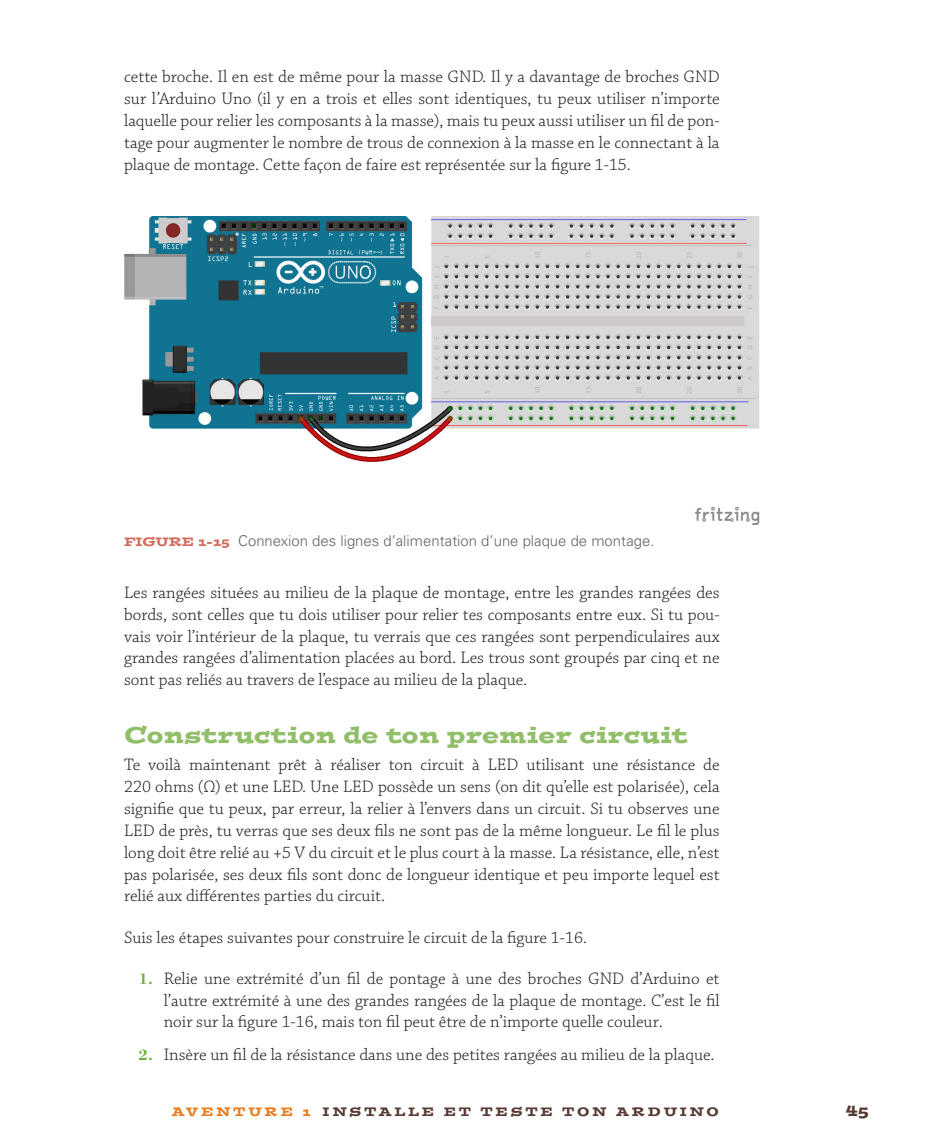
<style>
.page{position:relative;width:943px;height:1141px;background:#fff}
.page>*{position:absolute;margin:0;border:0;box-sizing:border-box;transform-origin:0 0}
.Heading_2{font:22.75px "Postino Std";letter-spacing:.02em;color:#91be68}
.TexteCourant{font:300 17.5px/21.9px "Chaparral Pro";color:#231f20;text-align:justify}
.t1{font:15.75px "Postino Std";color:#573933}
.FigureLegende{font:300 14.88px "Univers LT Std";color:#636366}
.t2{font:12.25px "Postino Std";color:#573933}
.t3{font:12.25px "Postino Std";color:#ea7c1d}
.s1{font-family:"Postino Std";font-weight:400;font-size:12.25px;color:#d36c5e}
.s2{font-family:"Bodoni Std";font-weight:700;font-size:15.75px;color:#6eaf40}
.s3{color:#ea7c1d}
</style>
<div class="page">
<img style="left:124px;top:216px;width:635px;height:309px">
<p class="TexteCourant" style="left:124px;top:67px;width:597px">cette broche. Il en est de même pour la masse GND. Il y a davantage de broches GND sur l’Arduino Uno (il y en a trois et elles sont identiques, tu peux utiliser n’importe laquelle pour relier les composants à la masse), mais tu peux aussi utiliser un fil de pon&shy;tage pour augmenter le nombre de trous de connexion à la masse en le connectant à la plaque de montage. Cette façon de faire est représentée sur la figure 1-15.</p>
<p class="FigureLegende" style="left:124px;top:532px;width:532px"><span class="s1">FIGURE 1-15</span> Connexion des lignes d’alimentation d’une plaque de montage.</p>
<p class="TexteCourant" style="left:124px;top:582px;width:597px">Les rangées situées au milieu de la plaque de montage, entre les grandes rangées des bords, sont celles que tu dois utiliser pour relier tes composants entre eux. Si tu pou&shy;vais voir l’intérieur de la plaque, tu verrais que ces rangées sont perpendiculaires aux grandes rangées d’alimentation placées au bord. Les trous sont groupés par cinq et ne sont pas reliés au travers de l’espace au milieu de la plaque.</p>
<p class="Heading_2" style="left:124px;top:720px;width:565px">Construction de ton premier circuit</p>
<p class="TexteCourant" style="left:124px;top:754px;width:597px">Te voilà maintenant prêt à réaliser ton circuit à LED utilisant une résistance de 220 ohms (Ω) et une LED. Une LED possède un sens (on dit qu’elle est polarisée), cela signifie que tu peux, par erreur, la relier à l’envers dans un circuit. Si tu observes une LED de près, tu verras que ses deux fils ne sont pas de la même longueur. Le fil le plus long doit être relié au +5 V du circuit et le plus court à la masse. La résistance, elle, n’est pas polarisée, ses deux fils sont donc de longueur identique et peu importe lequel est relié aux différentes parties du circuit.</p>
<p class="TexteCourant" style="left:124px;top:927px;width:464px">Suis les étapes suivantes pour construire le circuit de la figure 1-16.</p>
<p class="TexteCourant" style="left:164px;top:968px;width:557px;text-indent:-25px"><span class="s2">1.</span> Relie une extrémité d’un fil de pontage à une des broches GND d’Arduino et l’autre extrémité à une des grandes rangées de la plaque de montage. C’est le fil noir sur la figure 1-16, mais ton fil peut être de n’importe quelle couleur.</p>
<p class="TexteCourant" style="left:138px;top:1044px;width:577px"><span class="s2">2.</span> Insère un fil de la résistance dans une des petites rangées au milieu de la plaque.</p>
<p class="t3" style="left:172px;top:1104px;width:22px">Aventure</p>
<p class="t2" style="left:303px;top:1104px;width:65px"><span class="s3">1</span> In stalle</p>
<p class="t2" style="left:444px;top:1104px;width:15px">et</p>
<p class="t2" style="left:481px;top:1104px;width:15px">te</p>
<p class="t2" style="left:510px;top:1104px;width:30px">s te</p>
<p class="t2" style="left:562px;top:1104px;width:16px">ton</p>
<p class="t2" style="left:616px;top:1104px;width:31px">A rduino</p>
<p class="t1" style="left:846px;top:1100px;width:24px">45</p>
</div>
